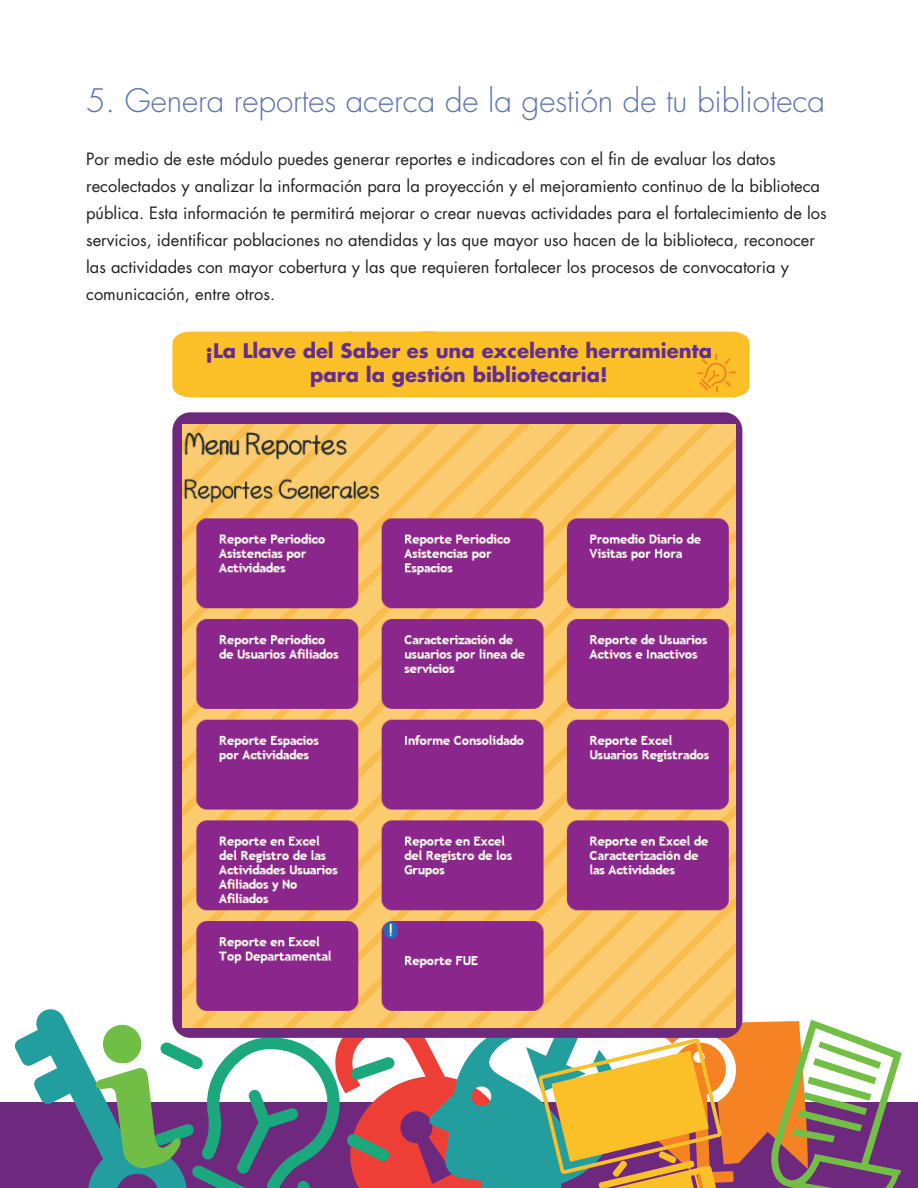
<style>
.page{position:relative;width:918px;height:1188px;background:#fff}
.page>*{position:absolute;margin:0;border:0;box-sizing:border-box;transform-origin:0 0}
.t1{font:300 31.5px "Futura";letter-spacing:-.005em;color:#5972b1}
.t2{font:700 19.65px/23.5px "Futura";color:#652d91;text-align:center}
.t3{font:16.5px/27px "Futura";color:#231f20}
</style>
<div class="page">
<div style="left:0;top:1102px;width:918px;height:86px;background:#6e297f"></div>
<svg style="left:194px;top:1038px;width:135px;height:150px"></svg>
<svg style="left:14px;top:1009px;width:180px;height:179px"></svg>
<svg style="left:329px;top:1008px;width:573px;height:180px"></svg>
<div style="left:172px;top:412px;width:570px;height:626px;background:#6e297f;border-radius:18px"></div>
<img style="left:183px;top:424px;width:552px;height:604px">
<div style="left:172px;top:331px;width:578px;height:66px;background:#fbc028"></div>
<h1 class="t1" style="left:86px;top:82px;width:740px">5. Genera reportes acerca de la gestión de tu biblioteca</h1>
<p class="t3" style="left:86px;top:145px;width:742px">Por medio de este módulo puedes generar reportes e indicadores con el fin de evaluar los datos recolectados y analizar la información para la proyección y el mejoramiento continuo de la biblioteca pública. Esta información te permitirá mejorar o crear nuevas actividades para el fortalecimiento de los servicios, identificar poblaciones no atendidas y las que mayor uso hacen de la biblioteca, reconocer las actividades con mayor cobertura y las que requieren fortalecer los procesos de convocatoria y comunicación, entre otros.</p>
<p class="t2" style="left:205px;top:339px;width:508px">¡La Llave del Saber es una excelente herramienta para la gestión bibliotecaria!</p>
</div>
